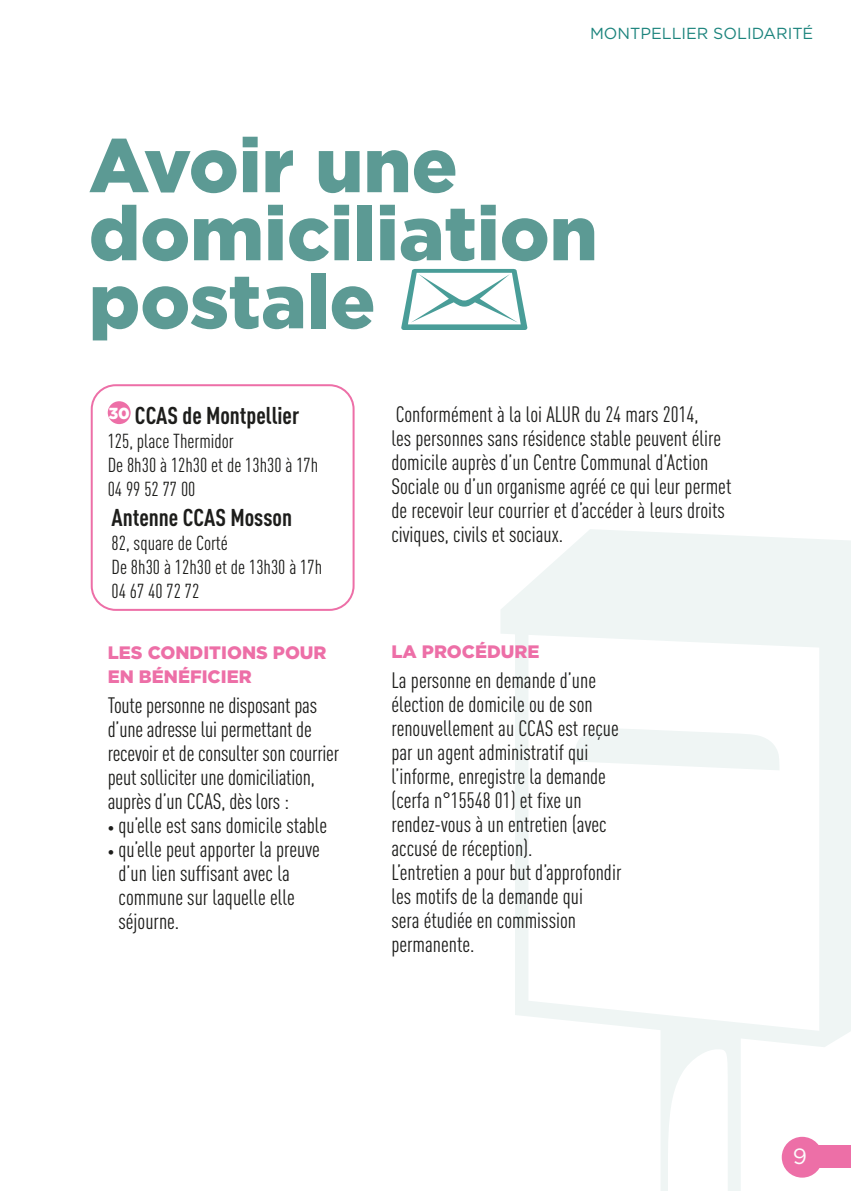
<style>
.page{position:relative;width:851px;height:1191px;background:#fff}
.page>*{position:absolute;margin:0;border:0;box-sizing:border-box;transform-origin:0 0}
.t1{font:900 76px/68px "Gotham";color:#5c9a94}
.t2{font:700 condensed 24px "DINOT";color:#1d1d1b}
.t3{font:condensed 22px/24px "DINOT";color:#1d1d1b}
.t4{font:22px "Gotham";color:#fcfcfc}
.t5{font:condensed 20px/24px "DINOT";color:#1d1d1b}
.t6{font:900 18px/24px "Gotham";color:#ed6fa7}
.t7{font:16px "Gotham";color:#1c847d}
.s1{font-size:14px}
</style>
<div class="page">
<svg style="left:401px;top:269px;width:126px;height:60px"></svg>
<svg style="left:501px;top:529px;width:349px;height:662px"></svg>
<svg style="left:574px;top:728px;width:205px;height:42px"></svg>
<div style="left:91px;top:384px;width:263px;height:227px;border:2px solid #ed6fa7;border-radius:24px"></div>
<div style="left:108px;top:401px;width:23px;height:23px;background:#ed6fa7;border-radius:50%"></div>
<div style="left:781px;top:1136px;width:41px;height:41px;background:#ed6fa7;border-radius:50%"></div>
<div style="left:817px;top:1144px;width:33px;height:23px;background:#ed6fa7"></div>
<p class="t7" style="left:590px;top:23px;width:225px">MONTPELLIER SOLIDARITÉ</p>
<h1 class="t1" style="left:89px;top:130px;width:510px">Avoir une domiciliation postale</h1>
<p class="t2" style="left:108px;top:401px;width:192px"><sup>30</sup> CCAS de Montpellier</p>
<p class="t5" style="left:108px;top:429px;width:212px">125, place Thermidor<br>De 8h30 à 12h30 et de 13h30 à 17h<br>04 99 52 77 00</p>
<p class="t2" style="left:112px;top:503px;width:182px">Antenne CCAS Mosson</p>
<p class="t5" style="left:112px;top:530px;width:212px">82, square de Corté<br>De 8h30 à 12h30 et de 13h30 à 17h<br>04 67 40 72 72</p>
<p class="t6" style="left:108px;top:640px;width:220px">LES CONDITIONS POUR<br>EN BÉNÉFICIER</p>
<p class="t3" style="left:108px;top:693px;width:233px">Toute personne ne disposant pas d’une adresse lui permettant de recevoir et de consulter son courrier peut solliciter une domiciliation, auprès d’un CCAS, dès lors :</p>
<p class="t3" style="left:108px;top:813px;width:221px"><span class="s1">•</span> qu’elle est sans domicile stable</p>
<p class="t3" style="left:118px;top:837px;width:203px;text-indent:-11px"><span class="s1">•</span> qu’elle peut apporter la preuve d’un lien suffisant avec la commune sur laquelle elle séjourne.</p>
<p class="t3" style="left:391px;top:402px;width:341px">Conformément à la loi ALUR du 24 mars 2014,<br>les personnes sans résidence stable peuvent élire domicile auprès d’un Centre Communal d’Action Sociale ou d’un organisme agréé ce qui leur permet de recevoir leur courrier et d’accéder à leurs droits civiques, civils et sociaux.</p>
<p class="t6" style="left:391px;top:639px;width:149px">LA PROCÉDURE</p>
<p class="t3" style="left:391px;top:667px;width:231px">La personne en demande d’une élection de domicile ou de son renouvellement au CCAS est reçue par un agent administratif qui l’informe, enregistre la demande (cerfa n°15548 01) et fixe un rendez-vous à un entretien (avec accusé de réception).<br>L’entretien a pour but d’approfondir les motifs de la demande qui<br>sera étudiée en commission permanente.</p>
<p class="t4" style="left:792px;top:1142px;width:16px">9</p>
</div>
